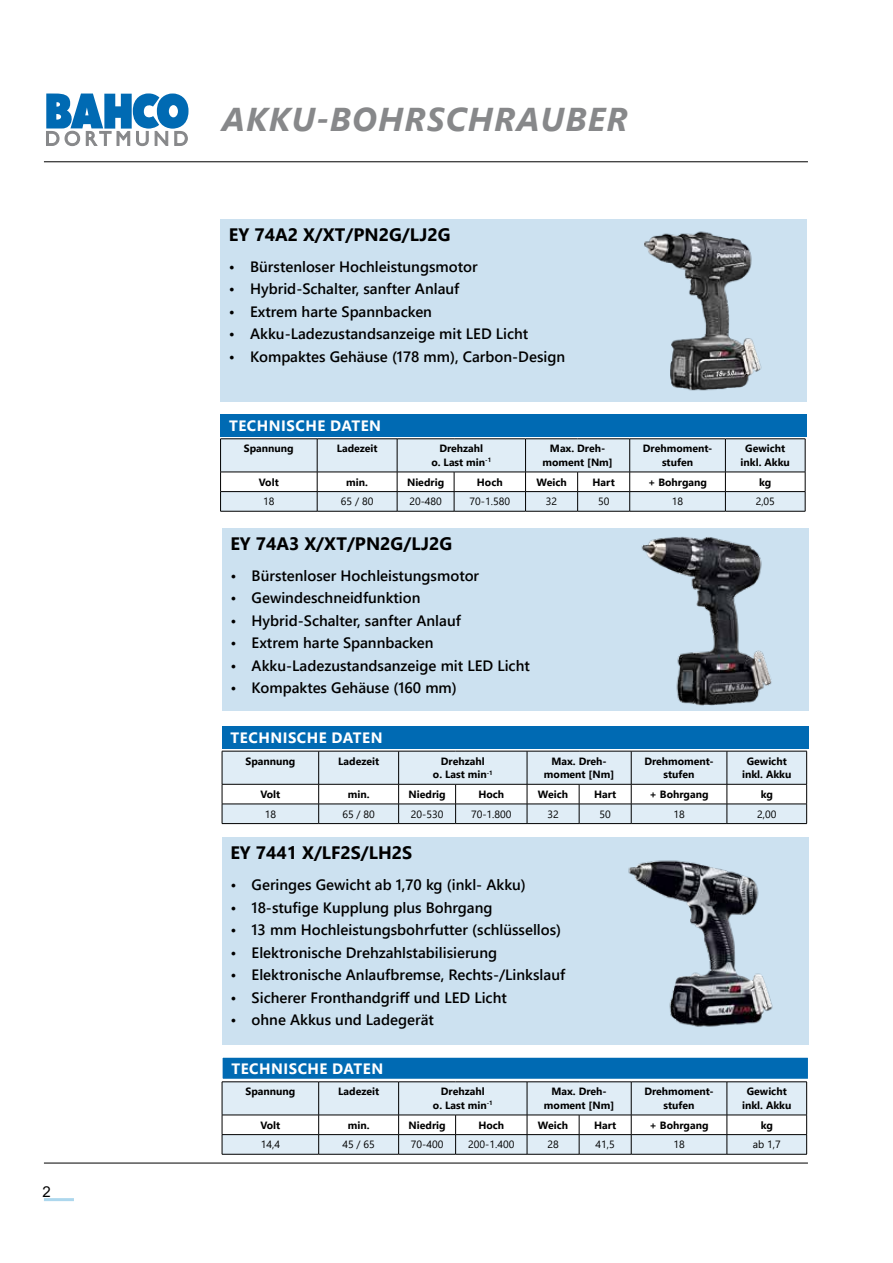
<style>
.page{position:relative;width:893px;height:1263px;background:#fff}
.page>*{position:absolute;margin:0;border:0;box-sizing:border-box;transform-origin:0 0}
.t1{font:italic 700 33px "Segoe UI";letter-spacing:.035em;color:#87888a}
.t2{font:700 18px "Segoe UI";color:#000}
.t3{font:600 15px "Segoe UI";color:#000}
.t4{font:700 15px "Segoe UI";letter-spacing:.035em;color:#fff}
.t5{font:15px "Arial";color:#000}
.t6{font:700 10.5px/13.5px "Segoe UI";color:#000;text-align:center}
.t7{font:10.5px "Segoe UI";color:#000}
</style>
<div class="page">
<hr style="left:44px;top:162px;width:764px;height:1px;background:#000">
<hr style="left:44px;top:1198px;width:30px;height:3px;background:#add7ed">
<hr style="left:44px;top:1163px;width:764px;height:1px;background:#000">
<svg style="left:46px;top:93px;width:143px;height:54px"></svg>
<div style="left:220px;top:219px;width:587px;height:183px;background:#cce1f0"></div>
<div style="left:220px;top:414px;width:587px;height:22px;background:#006ab3"></div>
<hr style="left:220px;top:438px;width:97px;height:1px;background:#000">
<hr style="left:317px;top:438px;width:80px;height:1px;background:#000">
<hr style="left:397px;top:438px;width:57px;height:1px;background:#000">
<hr style="left:454px;top:438px;width:72px;height:1px;background:#000">
<hr style="left:526px;top:438px;width:52px;height:1px;background:#000">
<hr style="left:578px;top:438px;width:52px;height:1px;background:#000">
<hr style="left:630px;top:438px;width:95px;height:1px;background:#000">
<hr style="left:725px;top:438px;width:80px;height:1px;background:#000">
<svg style="left:220px;top:439px;width:586px;height:72px"></svg>
<hr style="left:220px;top:511px;width:97px;height:1px;background:#000">
<hr style="left:317px;top:511px;width:80px;height:1px;background:#000">
<hr style="left:397px;top:511px;width:57px;height:1px;background:#000">
<hr style="left:454px;top:511px;width:72px;height:1px;background:#000">
<hr style="left:526px;top:511px;width:52px;height:1px;background:#000">
<hr style="left:578px;top:511px;width:52px;height:1px;background:#000">
<hr style="left:630px;top:511px;width:95px;height:1px;background:#000">
<hr style="left:725px;top:511px;width:80px;height:1px;background:#000">
<img style="left:644px;top:231px;width:118px;height:160px">
<div style="left:222px;top:528px;width:587px;height:183px;background:#cce1f0"></div>
<div style="left:222px;top:726px;width:587px;height:23px;background:#006ab3"></div>
<svg style="left:222px;top:751px;width:585px;height:72px"></svg>
<hr style="left:222px;top:823px;width:97px;height:1px;background:#000">
<hr style="left:319px;top:823px;width:80px;height:1px;background:#000">
<hr style="left:399px;top:823px;width:57px;height:1px;background:#000">
<hr style="left:456px;top:823px;width:71px;height:1px;background:#000">
<hr style="left:527px;top:823px;width:52px;height:1px;background:#000">
<hr style="left:579px;top:823px;width:52px;height:1px;background:#000">
<hr style="left:631px;top:823px;width:96px;height:1px;background:#000">
<hr style="left:727px;top:823px;width:80px;height:1px;background:#000">
<img style="left:641px;top:536px;width:131px;height:170px">
<div style="left:222px;top:1057px;width:587px;height:22px;background:#006ab3"></div>
<div style="left:221px;top:1056px;width:588px;height:24px;border:2px solid #fff"></div>
<div style="left:222px;top:837px;width:587px;height:208px;background:#cce1f0"></div>
<hr style="left:222px;top:1081px;width:97px;height:1px;background:#000">
<hr style="left:319px;top:1081px;width:80px;height:1px;background:#000">
<hr style="left:399px;top:1081px;width:57px;height:1px;background:#000">
<hr style="left:456px;top:1081px;width:71px;height:1px;background:#000">
<hr style="left:527px;top:1081px;width:52px;height:1px;background:#000">
<hr style="left:579px;top:1081px;width:52px;height:1px;background:#000">
<hr style="left:631px;top:1081px;width:96px;height:1px;background:#000">
<hr style="left:727px;top:1081px;width:80px;height:1px;background:#000">
<svg style="left:222px;top:1082px;width:585px;height:72px"></svg>
<hr style="left:222px;top:1154px;width:97px;height:1px;background:#000">
<hr style="left:319px;top:1154px;width:80px;height:1px;background:#000">
<hr style="left:399px;top:1154px;width:57px;height:1px;background:#000">
<hr style="left:456px;top:1154px;width:71px;height:1px;background:#000">
<hr style="left:527px;top:1154px;width:52px;height:1px;background:#000">
<hr style="left:579px;top:1154px;width:52px;height:1px;background:#000">
<hr style="left:631px;top:1154px;width:96px;height:1px;background:#000">
<hr style="left:727px;top:1154px;width:80px;height:1px;background:#000">
<img style="left:628px;top:860px;width:145px;height:167px">
<p class="t5" style="left:42px;top:1181px;width:10px">2</p>
<h1 class="t1" style="left:222px;top:89px;width:408px">AKKU-BOHRSCHRAUBER</h1>
<p class="t2" style="left:229px;top:217px;width:223px">EY 74A2 X/XT/PN2G/LJ2G</p>
<p class="t3" style="left:229px;top:252px;width:250px">• Bürstenloser Hochleistungsmotor</p>
<p class="t3" style="left:229px;top:275px;width:232px">• Hybrid-Schalter, sanfter Anlauf</p>
<p class="t3" style="left:229px;top:297px;width:205px">• Extrem harte Spannbacken</p>
<p class="t3" style="left:229px;top:320px;width:301px">• Akku-Ladezustandsanzeige mit LED Licht</p>
<p class="t3" style="left:229px;top:342px;width:338px">• Kompaktes Gehäuse (178 mm), Carbon-Design</p>
<p class="t4" style="left:229px;top:411px;width:153px">TECHNISCHE DATEN</p>
<p class="t6" style="left:244px;top:441px;width:51px">Spannung</p>
<p class="t6" style="left:337px;top:441px;width:42px">Ladezeit</p>
<p class="t6" style="left:431px;top:441px;width:61px">Drehzahl<br>o. Last min<sup>-1</sup></p>
<p class="t6" style="left:542px;top:441px;width:72px">Max. Dreh&shy;moment [Nm]</p>
<p class="t6" style="left:643px;top:441px;width:71px">Drehmoment&shy;stufen</p>
<p class="t6" style="left:741px;top:441px;width:51px">Gewicht inkl. Akku</p>
<p class="t6" style="left:259px;top:474px;width:21px">Volt</p>
<p class="t6" style="left:346px;top:474px;width:23px">min.</p>
<p class="t6" style="left:407px;top:474px;width:39px">Niedrig</p>
<p class="t6" style="left:477px;top:474px;width:27px">Hoch</p>
<p class="t6" style="left:536px;top:474px;width:32px">Weich</p>
<p class="t6" style="left:593px;top:474px;width:24px">Hart</p>
<p class="t6" style="left:648px;top:474px;width:60px">+ Bohrgang</p>
<p class="t6" style="left:759px;top:474px;width:14px">kg</p>
<p class="t7" style="left:263px;top:492px;width:13px">18</p>
<p class="t7" style="left:341px;top:492px;width:34px">65 / 80</p>
<p class="t7" style="left:409px;top:492px;width:34px">20-480</p>
<p class="t7" style="left:470px;top:492px;width:42px">70-1.580</p>
<p class="t7" style="left:546px;top:492px;width:13px">32</p>
<p class="t7" style="left:598px;top:492px;width:13px">50</p>
<p class="t7" style="left:672px;top:492px;width:13px">18</p>
<p class="t7" style="left:756px;top:492px;width:21px">2,05</p>
<p class="t2" style="left:230px;top:526px;width:223px">EY 74A3 X/XT/PN2G/LJ2G</p>
<p class="t3" style="left:230px;top:561px;width:250px">• Bürstenloser Hochleistungsmotor</p>
<p class="t3" style="left:230px;top:584px;width:192px">• Gewindeschneidfunktion</p>
<p class="t3" style="left:230px;top:606px;width:232px">• Hybrid-Schalter, sanfter Anlauf</p>
<p class="t3" style="left:230px;top:629px;width:205px">• Extrem harte Spannbacken</p>
<p class="t3" style="left:230px;top:651px;width:301px">• Akku-Ladezustandsanzeige mit LED Licht</p>
<p class="t3" style="left:230px;top:674px;width:228px">• Kompaktes Gehäuse (160 mm)</p>
<p class="t4" style="left:231px;top:723px;width:153px">TECHNISCHE DATEN</p>
<p class="t6" style="left:245px;top:753px;width:51px">Spannung</p>
<p class="t6" style="left:338px;top:753px;width:42px">Ladezeit</p>
<p class="t6" style="left:433px;top:753px;width:61px">Drehzahl<br>o. Last min<sup>-1</sup></p>
<p class="t6" style="left:544px;top:753px;width:72px">Max. Dreh&shy;moment [Nm]</p>
<p class="t6" style="left:644px;top:753px;width:71px">Drehmoment&shy;stufen</p>
<p class="t6" style="left:742px;top:753px;width:51px">Gewicht inkl. Akku</p>
<p class="t6" style="left:260px;top:787px;width:21px">Volt</p>
<p class="t6" style="left:348px;top:787px;width:23px">min.</p>
<p class="t6" style="left:409px;top:787px;width:39px">Niedrig</p>
<p class="t6" style="left:478px;top:787px;width:27px">Hoch</p>
<p class="t6" style="left:538px;top:787px;width:32px">Weich</p>
<p class="t6" style="left:594px;top:787px;width:24px">Hart</p>
<p class="t6" style="left:650px;top:787px;width:60px">+ Bohrgang</p>
<p class="t6" style="left:761px;top:787px;width:14px">kg</p>
<p class="t7" style="left:265px;top:804px;width:13px">18</p>
<p class="t7" style="left:342px;top:804px;width:34px">65 / 80</p>
<p class="t7" style="left:411px;top:804px;width:34px">20-530</p>
<p class="t7" style="left:471px;top:804px;width:42px">70-1.800</p>
<p class="t7" style="left:547px;top:804px;width:13px">32</p>
<p class="t7" style="left:600px;top:804px;width:13px">50</p>
<p class="t7" style="left:673px;top:804px;width:13px">18</p>
<p class="t7" style="left:757px;top:804px;width:21px">2,00</p>
<p class="t2" style="left:230px;top:836px;width:184px">EY 7441 X/LF2S/LH2S</p>
<p class="t3" style="left:230px;top:871px;width:297px">• Geringes Gewicht ab 1,70 kg (inkl- Akku)</p>
<p class="t3" style="left:230px;top:893px;width:264px">• 18-stufige Kupplung plus Bohrgang</p>
<p class="t3" style="left:230px;top:916px;width:332px">• 13 mm Hochleistungsbohrfutter (schlüssellos)</p>
<p class="t3" style="left:230px;top:938px;width:268px">• Elektronische Drehzahlstabilisierung</p>
<p class="t3" style="left:230px;top:961px;width:336px">• Elektronische Anlaufbremse, Rechts-/Linkslauf</p>
<p class="t3" style="left:230px;top:983px;width:278px">• Sicherer Fronthandgriff und LED Licht</p>
<p class="t3" style="left:230px;top:1006px;width:205px">• ohne Akkus und Ladegerät</p>
<p class="t4" style="left:231px;top:1054px;width:153px">TECHNISCHE DATEN</p>
<p class="t6" style="left:245px;top:1084px;width:51px">Spannung</p>
<p class="t6" style="left:338px;top:1084px;width:42px">Ladezeit</p>
<p class="t6" style="left:433px;top:1084px;width:61px">Drehzahl<br>o. Last min<sup>-1</sup></p>
<p class="t6" style="left:544px;top:1084px;width:72px">Max. Dreh&shy;moment [Nm]</p>
<p class="t6" style="left:644px;top:1084px;width:71px">Drehmoment&shy;stufen</p>
<p class="t6" style="left:742px;top:1084px;width:51px">Gewicht inkl. Akku</p>
<p class="t6" style="left:260px;top:1117px;width:21px">Volt</p>
<p class="t6" style="left:348px;top:1117px;width:23px">min.</p>
<p class="t6" style="left:409px;top:1117px;width:39px">Niedrig</p>
<p class="t6" style="left:478px;top:1117px;width:27px">Hoch</p>
<p class="t6" style="left:538px;top:1117px;width:32px">Weich</p>
<p class="t6" style="left:594px;top:1117px;width:24px">Hart</p>
<p class="t6" style="left:650px;top:1117px;width:60px">+ Bohrgang</p>
<p class="t6" style="left:761px;top:1117px;width:14px">kg</p>
<p class="t7" style="left:261px;top:1134px;width:21px">14,4</p>
<p class="t7" style="left:342px;top:1134px;width:34px">45 / 65</p>
<p class="t7" style="left:411px;top:1134px;width:34px">70-400</p>
<p class="t7" style="left:468px;top:1134px;width:48px">200-1.400</p>
<p class="t7" style="left:547px;top:1134px;width:13px">28</p>
<p class="t7" style="left:596px;top:1134px;width:21px">41,5</p>
<p class="t7" style="left:673px;top:1134px;width:13px">18</p>
<p class="t7" style="left:753px;top:1134px;width:29px">ab 1,7</p>
</div>
